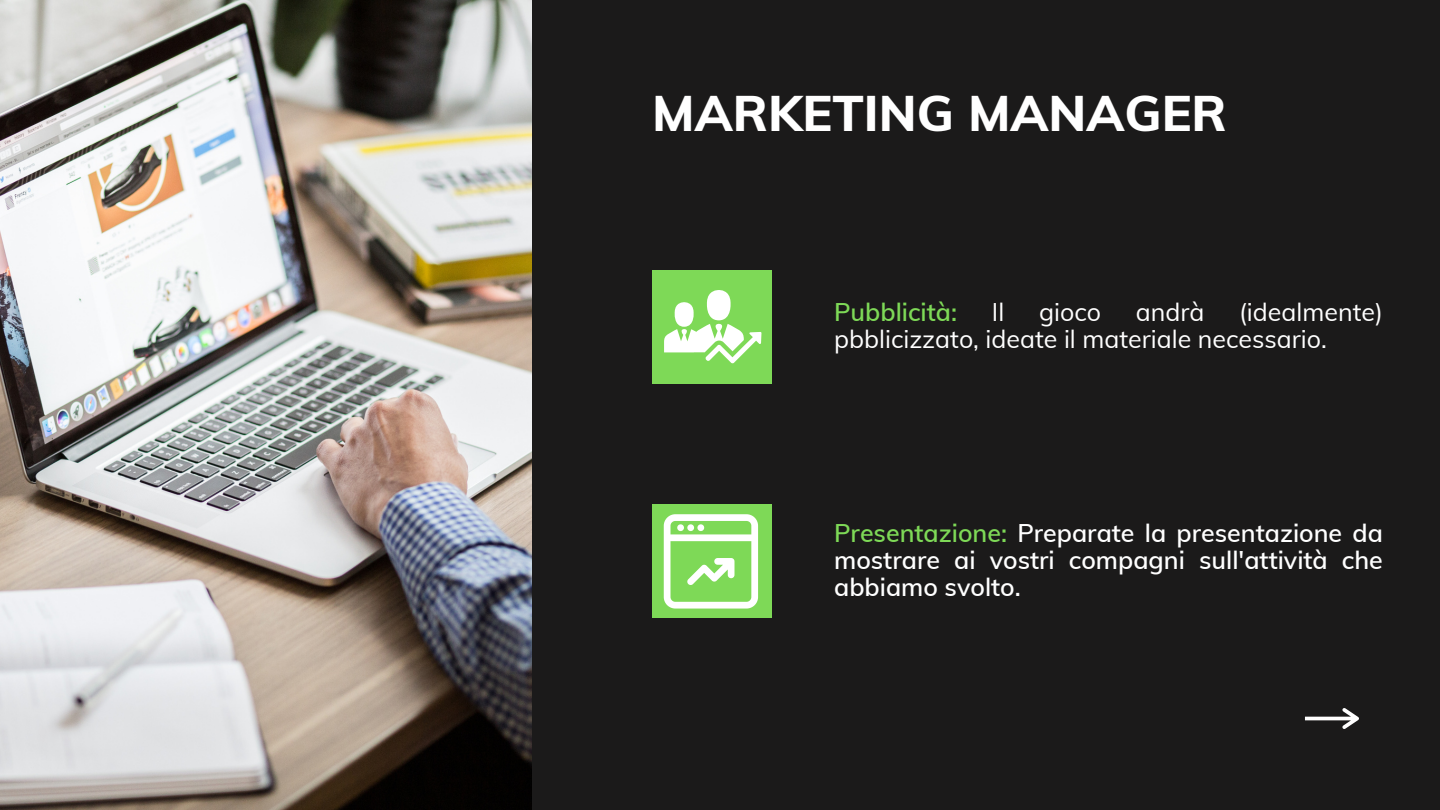
<style>
.page{position:relative;width:1440px;height:810px;background:#1b1a1a}
.page>*{position:absolute;margin:0;border:0;box-sizing:border-box;transform-origin:0 0}
.t1{font:800 50px "Muli";color:#fff}
.t2{font:600 25px/27px "Muli";color:#fff;text-align:justify}
.t3{font:25px/27px "Muli";color:#fff}
.t4{font:600 25px "Muli";color:#7ed957}
.s1{color:#7ed957}
</style>
<div class="page">
<img style="left:0;top:0;width:532px;height:810px">
<svg style="left:1305px;top:708px;width:54px;height:21px"></svg>
<div style="left:652px;top:504px;width:120px;height:114px;background:#7ed957"></div>
<div style="left:652px;top:270px;width:120px;height:114px;background:#7ed957"></div>
<svg style="left:664px;top:290px;width:97px;height:73px"></svg>
<svg style="left:664px;top:514px;width:94px;height:95px"></svg>
<p class="t1" style="left:652px;top:80px;width:576px">MARKETING MANAGER</p>
<h1 class="t4" style="left:834px;top:296px;width:124px">Pubblicità:</h1>
<h1 class="t3" style="left:992px;top:298px;width:14px">Il</h1>
<h1 class="t3" style="left:1039px;top:298px;width:64px">gioco</h1>
<h1 class="t3" style="left:1136px;top:298px;width:70px">andrà</h1>
<h1 class="t3" style="left:834px;top:298px;width:550px;text-indent:405px">(idealmente) pbblicizzato, ideate il materiale necessario.</h1>
<p class="t2" style="left:834px;top:519px;width:550px"><span class="s1">Presentazione:</span> Preparate la presentazione da mostrare ai vostri compagni sull'attività che abbiamo svolto.</p>
</div>
